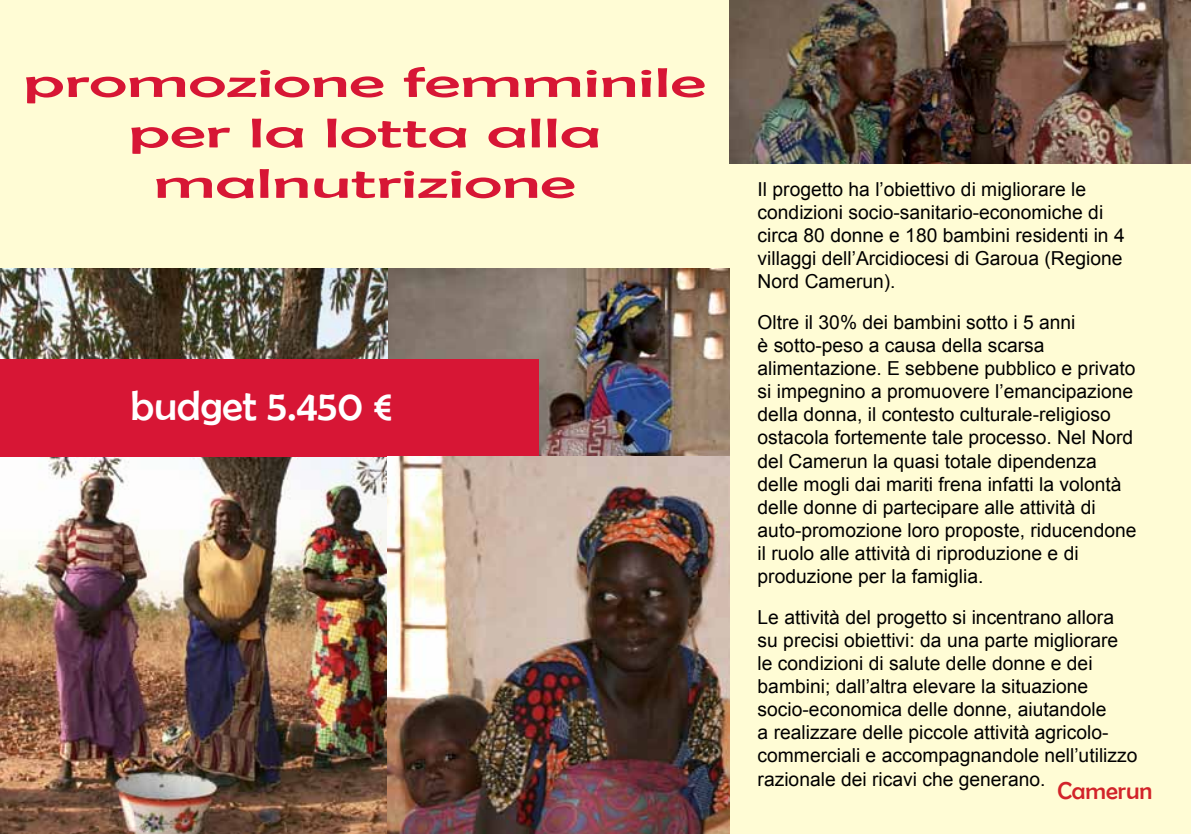
<style>
.page{position:relative;width:1191px;height:834px;background:#fff}
.page>*{position:absolute;margin:0;border:0;box-sizing:border-box;transform-origin:0 0}
.t1{font:42px/50.4px "Berlin Sans FB";color:#d71635;text-align:center;scale:1.75 1}
.t2{font:42px "Berlin Sans FB";color:#fff}
.t3{font:24.5px "Berlin Sans FB";color:#d2232a}
.t4{font:19.25px/23.1px "Arial";color:#000}
</style>
<div class="page">
<div style="left:0;top:0;width:1191px;height:833px;background:#fffcd5"></div>
<img style="left:0;top:268px;width:729px;height:565px">
<img style="left:729px;top:0;width:462px;height:164px">
<div style="left:0;top:359px;width:538px;height:97px;background:#d71635"></div>
<h1 class="t1" style="left:23px;top:57px;width:391px">promozione femminile per la lotta alla malnutrizione</h1>
<h1 class="t2" style="left:131px;top:382px;width:263px">budget 5.450 €</h1>
<p class="t4" style="left:757px;top:177px;width:369px">Il progetto ha l’obiettivo di migliorare le condizioni socio-sanitario-economiche di circa 80 donne e 180 bambini residenti in 4 villaggi dell’Arcidiocesi di Garoua (Regione Nord Camerun).</p>
<p class="t4" style="left:757px;top:310px;width:380px">Oltre il 30% dei bambini sotto i 5 anni<br>è sotto-peso a causa della scarsa alimentazione. E sebbene pubblico e privato si impegnino a promuovere l’emancipazione della donna, il contesto culturale-religioso ostacola fortemente tale processo. Nel Nord del Camerun la quasi totale dipendenza delle mogli dai mariti frena infatti la volontà delle donne di partecipare alle attività di auto-promozione loro proposte, riducendone il ruolo alle attività di riproduzione e di produzione per la famiglia.</p>
<p class="t4" style="left:757px;top:605px;width:381px">Le attività del progetto si incentrano allora su precisi obiettivi: da una parte migliorare le condizioni di salute delle donne e dei bambini; dall’altra elevare la situazione socio-economica delle donne, aiutandole<br>a realizzare delle piccole attività agricolo&shy;commerciali e accompagnandole nell’utilizzo razionale dei ricavi che generano.</p>
<p class="t3" style="left:1057px;top:776px;width:96px">Camerun</p>
</div>
